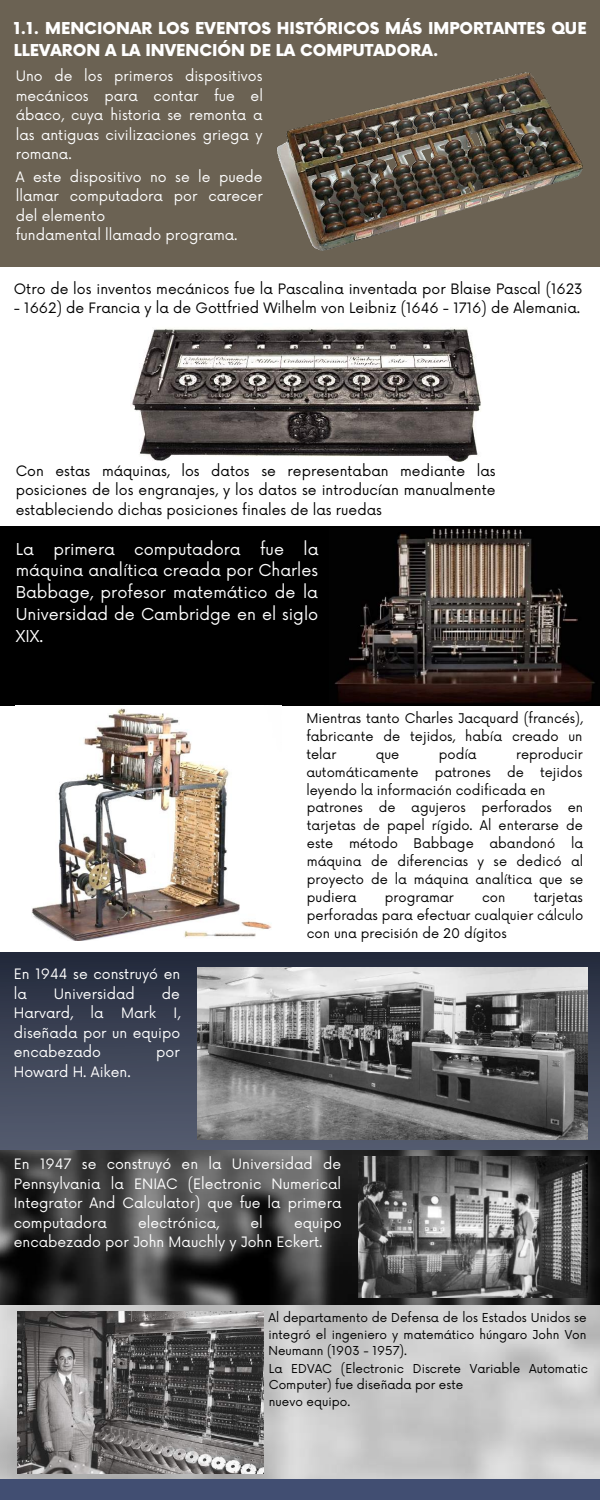
<style>
.page{position:relative;width:600px;height:1500px;background:#6b6253}
.page>*{position:absolute;margin:0;border:0;box-sizing:border-box;transform-origin:0 0}
.t1{font:16px/21.8px "Now";color:#fff;text-align:justify}
.t2{font:900 16px/21.8px "Now";color:#fff}
.t3{font:14px/19.5px "Now";color:#fff;text-align:justify}
.t4{font:14px/19.5px "Now";color:#000;text-align:justify}
.t5{font:13px/17.9px "Now";color:#000;text-align:justify}
.t6{font:12px/16.6px "Now";color:#000}
</style>
<div class="page">
<img style="left:277px;top:72px;width:306px;height:179px">
<div style="left:0;top:267px;width:600px;height:259px;background:#fff"></div>
<img style="left:131px;top:328px;width:350px;height:134px">
<div style="left:0;top:526px;width:600px;height:180px;background:#000"></div>
<img style="left:334px;top:528px;width:261px;height:175px">
<div style="left:0;top:706px;width:600px;height:246px;background:#fff"></div>
<img style="left:31px;top:708px;width:241px;height:233px">
<img style="left:167px;top:708px;width:105px;height:128px">
<div style="left:0;top:952px;width:600px;height:198px;background:linear-gradient(to bottom,#242b3c,#565e71)"></div>
<img style="left:197px;top:967px;width:390px;height:172px">
<img style="left:0;top:1150px;width:600px;height:155px">
<img style="left:358px;top:1157px;width:230px;height:141px">
<img style="left:0;top:1305px;width:600px;height:174px">
<img style="left:17px;top:1312px;width:246px;height:162px">
<div style="left:0;top:1479px;width:600px;height:21px;background:#414e72"></div>
<p class="t2" style="left:14px;top:18px;width:574px">1.1. MENCIONAR LOS EVENTOS HISTÓRICOS MÁS IMPORTANTES QUE<br>LLEVARON A LA INVENCIÓN DE LA COMPUTADORA.</p>
<p class="t3" style="left:16px;top:67px;width:249px">Uno de los primeros dispositivos mecánicos para contar fue el ábaco, cuya historia se remonta a las antiguas civilizaciones griega y romana.</p>
<p class="t3" style="left:16px;top:168px;width:248px;text-align:left">A este dispositivo no se le puede llamar computadora por carecer del elemento<br>fundamental llamado programa.</p>
<p class="t4" style="left:14px;top:280px;width:571px">Otro de los inventos mecánicos fue la Pascalina inventada por Blaise Pascal (1623</p>
<p class="t4" style="left:14px;top:299px;width:568px">- 1662) de Francia y la de Gottfried Wilhelm von Leibniz (1646 - 1716) de Alemania.</p>
<p class="t4" style="left:16px;top:462px;width:481px">Con estas máquinas, los datos se representaban mediante las posiciones de los engranajes, y los datos se introducían manualmente estableciendo dichas posiciones finales de las ruedas</p>
<p class="t1" style="left:16px;top:539px;width:304px">La primera computadora fue la máquina analítica creada por Charles Babbage, profesor matemático de la Universidad de Cambridge en el siglo XIX.</p>
<p class="t3" style="left:14px;top:965px;width:168px">En 1944 se construyó en la</p>
<p class="t3" style="left:14px;top:985px;width:168px;text-indent:148px">de Harvard, la Mark I, diseñada por un equipo encabezado</p>
<p class="t3" style="left:54px;top:985px;width:82px">Universidad</p>
<p class="t3" style="left:156px;top:1043px;width:25px">por</p>
<p class="t3" style="left:14px;top:1063px;width:118px">Howard H. Aiken.</p>
<p class="t5" style="left:306px;top:710px;width:278px">Mientras tanto Charles Jacquard (francés), fabricante de tejidos, había creado un telar</p>
<p class="t5" style="left:306px;top:746px;width:278px;text-align:left;text-indent:210px">reproducir automáticamente patrones de tejidos leyendo la información codificada en patrones de agujeros perforados en tarjetas de papel rígido. Al enterarse de este método Babbage abandonó la máquina de diferencias y se dedicó al proyecto de la máquina analítica que se pudiera</p>
<p class="t5" style="left:376px;top:746px;width:25px">que</p>
<p class="t5" style="left:439px;top:746px;width:39px">podía</p>
<p class="t5" style="left:307px;top:889px;width:278px;text-indent:227px">tarjetas perforadas para efectuar cualquier cálculo con una precisión de 20 dígitos</p>
<p class="t5" style="left:385px;top:889px;width:70px">programar</p>
<p class="t5" style="left:482px;top:889px;width:25px">con</p>
<p class="t3" style="left:14px;top:1155px;width:329px">En 1947 se construyó en la Universidad de Pennsylvania la ENIAC (Electronic Numerical Integrator And Calculator) que fue la primera computadora</p>
<p class="t3" style="left:138px;top:1213px;width:83px">electrónica,</p>
<p class="t3" style="left:250px;top:1213px;width:14px">el</p>
<p class="t3" style="left:14px;top:1213px;width:329px;text-indent:280px">equipo encabezado por John Mauchly y John Eckert.</p>
<p class="t6" style="left:268px;top:1310px;width:321px">Al departamento de Defensa de los Estados Unidos se integró el ingeniero y matemático húngaro John Von Neumann (1903 - 1957).<br>La EDVAC (Electronic Discrete Variable Automatic Computer) fue diseñada por este<br>nuevo equipo.</p>
</div>
